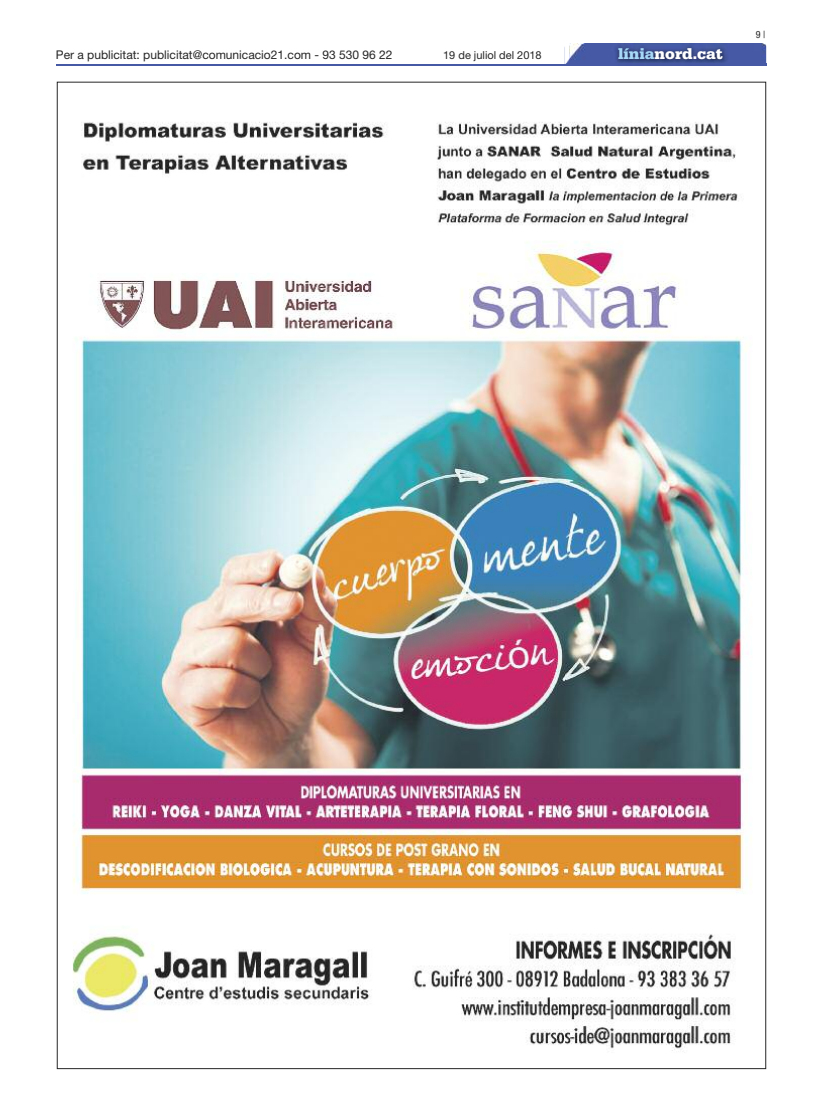
<style>
.page{position:relative;width:823px;height:1106px;background:#fff}
.page>*{position:absolute;margin:0;border:0;box-sizing:border-box;transform-origin:0 0}
.t1{font:900 16px "Serifa";color:#fff}
.t2{font:12px "Helvetica Neue";color:#272627}
.t3{font:11px "Helvetica Neue";color:#272627}
.t4{font:condensed 10px "Helvetica Neue";color:#272627}
.s1{color:#a7d8f7}
</style>
<div class="page">
<hr style="left:57px;top:64px;width:708px;height:1px;background:#4659a4">
<img style="left:569px;top:43px;width:198px;height:23px">
<svg style="left:564px;top:47px;width:5px;height:17px"></svg>
<img style="left:569px;top:44px;width:196px;height:21px">
<img style="left:72px;top:122px;width:680px;height:929px">
<p class="t2" style="left:56px;top:48px;width:338px">Per a publicitat: publicitat@comunicacio21.com - 93 530 96 22</p>
<p class="t3" style="left:443px;top:48px;width:100px">19 de juliol del 2018</p>
<h1 class="t1" style="left:617px;top:48px;width:106px"><span class="s1">línia</span>nord.cat</h1>
<p class="t4" style="left:755px;top:31px;width:11px">9|</p>
</div>
